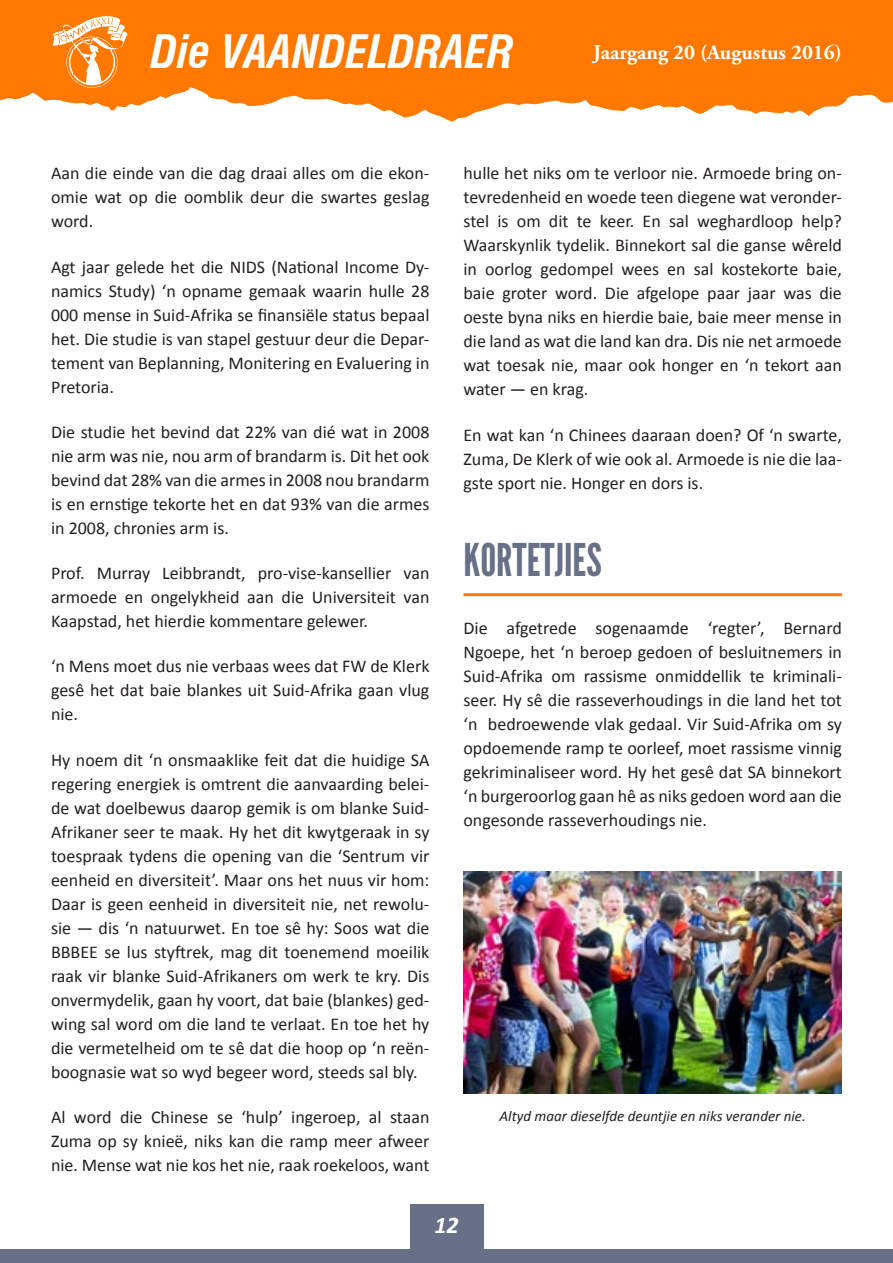
<style>
.page{position:relative;width:893px;height:1263px;background:#fff}
.page>*{position:absolute;margin:0;border:0;box-sizing:border-box;transform-origin:0 0}
.t1{font:italic 700 condensed 45px "Swiss 721 BT";color:#fff}
.Heading{font:45px "League Gothic";color:#677087}
.t2{font:italic 700 24px "Calibri";color:#fff}
.t3{font:700 21px "Adobe Garamond Pro";color:#fff}
.body{font:18px/24px "Calibri";color:#231f20;text-align:justify}
.t4{font:italic 15px "Calibri";color:#231f20}
</style>
<div class="page">
<div style="left:410px;top:1204px;width:73px;height:46px;background:#677087"></div>
<hr style="left:463px;top:593px;width:379px;height:3px;background:#ff7800">
<img style="left:463px;top:871px;width:379px;height:222px">
<div style="left:0;top:0;width:893px;height:124px;background:#ff7800"></div>
<div style="left:0;top:1250px;width:893px;height:13px;background:#677087"></div>
<svg style="left:0;top:16px;width:893px;height:108px"></svg>
<h1 class="t1" style="left:151px;top:25px;width:364px">Die VAANDELDRAER</h1>
<p class="t3" style="left:593px;top:40px;width:250px">Jaargang 20 (Augustus 2016)</p>
<p class="body" style="left:51px;top:161px;width:380px">Aan die einde van die dag draai alles om die ekon&shy;omie wat op die oomblik deur die swartes geslag word.</p>
<p class="body" style="left:51px;top:255px;width:380px">Agt jaar gelede het die NIDS (National Income Dy&shy;namics Study) ‘n opname gemaak waarin hulle 28<br>000 mense in Suid-Afrika se finansiële status bepaal het. Die studie is van stapel gestuur deur die Depar&shy;tement van Beplanning, Monitering en Evaluering in Pretoria.</p>
<p class="body" style="left:51px;top:420px;width:380px">Die studie het bevind dat 22% van dié wat in 2008 nie arm was nie, nou arm of brandarm is. Dit het ook bevind dat 28% van die armes in 2008 nou brandarm is en ernstige tekorte het en dat 93% van die armes in 2008, chronies arm is.</p>
<p class="body" style="left:51px;top:561px;width:380px">Prof. Murray Leibbrandt, pro-vise-kansellier van armoede en ongelykheid aan die Universiteit van Kaapstad, het hierdie kommentare gelewer.</p>
<p class="body" style="left:51px;top:654px;width:380px">‘n Mens moet dus nie verbaas wees dat FW de Klerk gesê het dat baie blankes uit Suid-Afrika gaan vlug nie.</p>
<p class="body" style="left:51px;top:748px;width:380px">Hy noem dit ‘n onsmaaklike feit dat die huidige SA regering energiek is omtrent die aanvaarding belei&shy;de wat doelbewus daarop gemik is om blanke Suid-Afrikaner seer te maak. Hy het dit kwytgeraak in sy toespraak tydens die opening van die ‘Sentrum vir eenheid en diversiteit’. Maar ons het nuus vir hom:<br>Daar is geen eenheid in diversiteit nie, net rewolu&shy;sie — dis ‘n natuurwet. En toe sê hy: Soos wat die BBBEE se lus styftrek, mag dit toenemend moeilik raak vir blanke Suid-Afrikaners om werk te kry. Dis onvermydelik, gaan hy voort, dat baie (blankes) ged&shy;wing sal word om die land te verlaat. En toe het hy die vermetelheid om te sê dat die hoop op ‘n reën&shy;boognasie wat so wyd begeer word, steeds sal bly.</p>
<p class="body" style="left:51px;top:1105px;width:380px">Al word die Chinese se ‘hulp’ ingeroep, al staan Zuma op sy knieë, niks kan die ramp meer afweer nie. Mense wat nie kos het nie, raak roekeloos, want</p>
<p class="body" style="left:463px;top:161px;width:380px">hulle het niks om te verloor nie. Armoede bring on&shy;tevredenheid en woede teen diegene wat veronder&shy;stel is om dit te keer. En sal weghardloop help?<br>Waarskynlik tydelik. Binnekort sal die ganse wêreld in oorlog gedompel wees en sal kostekorte baie, baie groter word. Die afgelope paar jaar was die oeste byna niks en hierdie baie, baie meer mense in die land as wat die land kan dra. Dis nie net armoede wat toesak nie, maar ook honger en ‘n tekort aan water — en krag.</p>
<p class="body" style="left:463px;top:423px;width:380px">En wat kan ‘n Chinees daaraan doen? Of ‘n swarte, Zuma, De Klerk of wie ook al. Armoede is nie die laa&shy;gste sport nie. Honger en dors is.</p>
<p class="Heading" style="left:463px;top:533px;width:140px">KORTETJIES</p>
<p class="body" style="left:463px;top:616px;width:380px">Die afgetrede sogenaamde ‘regter’, Bernard Ngoepe, het ‘n beroep gedoen of besluitnemers in Suid-Afrika om rassisme onmiddellik te kriminali&shy;seer. Hy sê die rasseverhoudings in die land het tot ‘n bedroewende vlak gedaal. Vir Suid-Afrika om sy opdoemende ramp te oorleef, moet rassisme vinnig gekriminaliseer word. Hy het gesê dat SA binnekort ‘n burgeroorlog gaan hê as niks gedoen word aan die ongesonde rasseverhoudings nie.</p>
<p class="t4" style="left:500px;top:1106px;width:308px">Altyd maar dieselfde deuntjie en niks verander nie.</p>
<h2 class="t2" style="left:434px;top:1210px;width:26px">12</h2>
</div>
